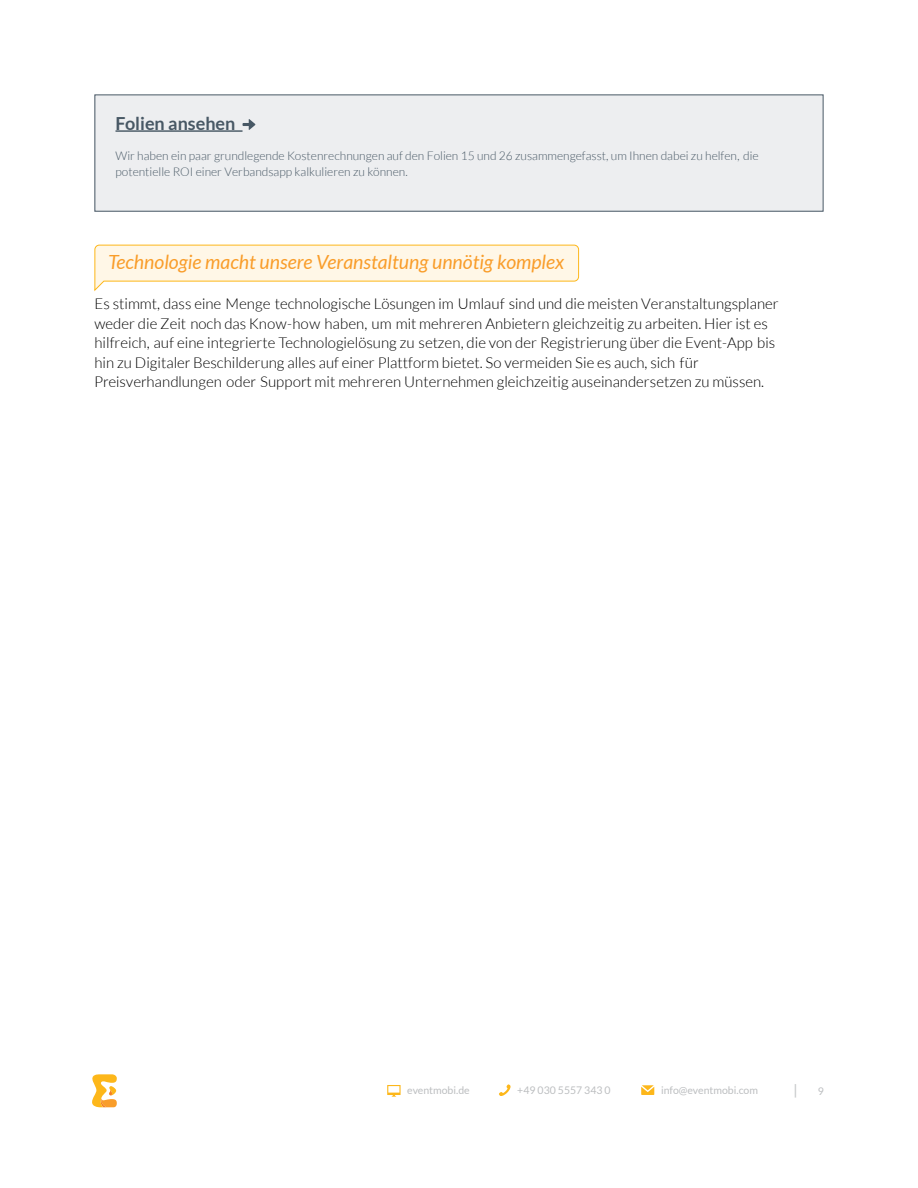
<style>
.page{position:relative;width:918px;height:1188px;background:#fff}
.page>*{position:absolute;margin:0;border:0;box-sizing:border-box;transform-origin:0 0}
.t1{font:italic 19.5px "Lato";color:#f99d2a}
.t2{font:700 18px "Lato";color:#485865}
.t3{font:300 15px/19.5px "Lato";color:#000}
.t4{font:300 12px/16.5px "Lato";color:#485865}
.t5{font:10.5px "Lato";color:#bcbec0}
</style>
<div class="page">
<svg style="left:795px;top:1084px;width:1px;height:14px"></svg>
<svg style="left:92px;top:1074px;width:25px;height:33px"></svg>
<svg style="left:499px;top:1084px;width:12px;height:12px"></svg>
<svg style="left:387px;top:1085px;width:14px;height:12px"></svg>
<svg style="left:641px;top:1085px;width:13px;height:10px"></svg>
<svg style="left:94px;top:244px;width:485px;height:48px"></svg>
<div style="left:95px;top:95px;width:728px;height:116px;background:#edeef0"></div>
<hr style="left:116px;top:130px;width:127px;height:2px;background:#485865">
<svg style="left:243px;top:119px;width:12px;height:11px"></svg>
<div style="left:94px;top:94px;width:730px;height:118px;border:1px solid #485865"></div>
<p class="t2" style="left:116px;top:113px;width:121px">Folien ansehen</p>
<p class="t4" style="left:116px;top:147px;width:645px">Wir haben ein paar grundlegende Kostenrechnungen auf den Folien 15 und 26 zusammengefasst, um Ihnen dabei zu helfen, die potentielle ROI einer Verbandsapp kalkulieren zu können.</p>
<h1 class="t1" style="left:108px;top:252px;width:458px">Technologie macht unsere Veranstaltung unnötig komplex</h1>
<p class="t3" style="left:94px;top:294px;width:686px">Es stimmt, dass eine Menge technologische Lösungen im Umlauf sind und die meisten Veranstaltungsplaner weder die Zeit noch das Know-how haben, um mit mehreren Anbietern gleichzeitig zu arbeiten. Hier ist es hilfreich, auf eine integrierte Technologielösung zu setzen, die von der Registrierung über die Event-App bis hin zu Digitaler Beschilderung alles auf einer Plattform bietet. So vermeiden Sie es auch, sich für Preisverhandlungen oder Support mit mehreren Unternehmen gleichzeitig auseinandersetzen zu müssen.</p>
<p class="t5" style="left:407px;top:1085px;width:64px">eventmobi.de</p>
<p class="t5" style="left:517px;top:1085px;width:95px">+49 030 5557 343 0</p>
<p class="t5" style="left:661px;top:1085px;width:98px">info@eventmobi.com</p>
<p class="t5" style="left:818px;top:1085px;width:8px">9</p>
</div>
